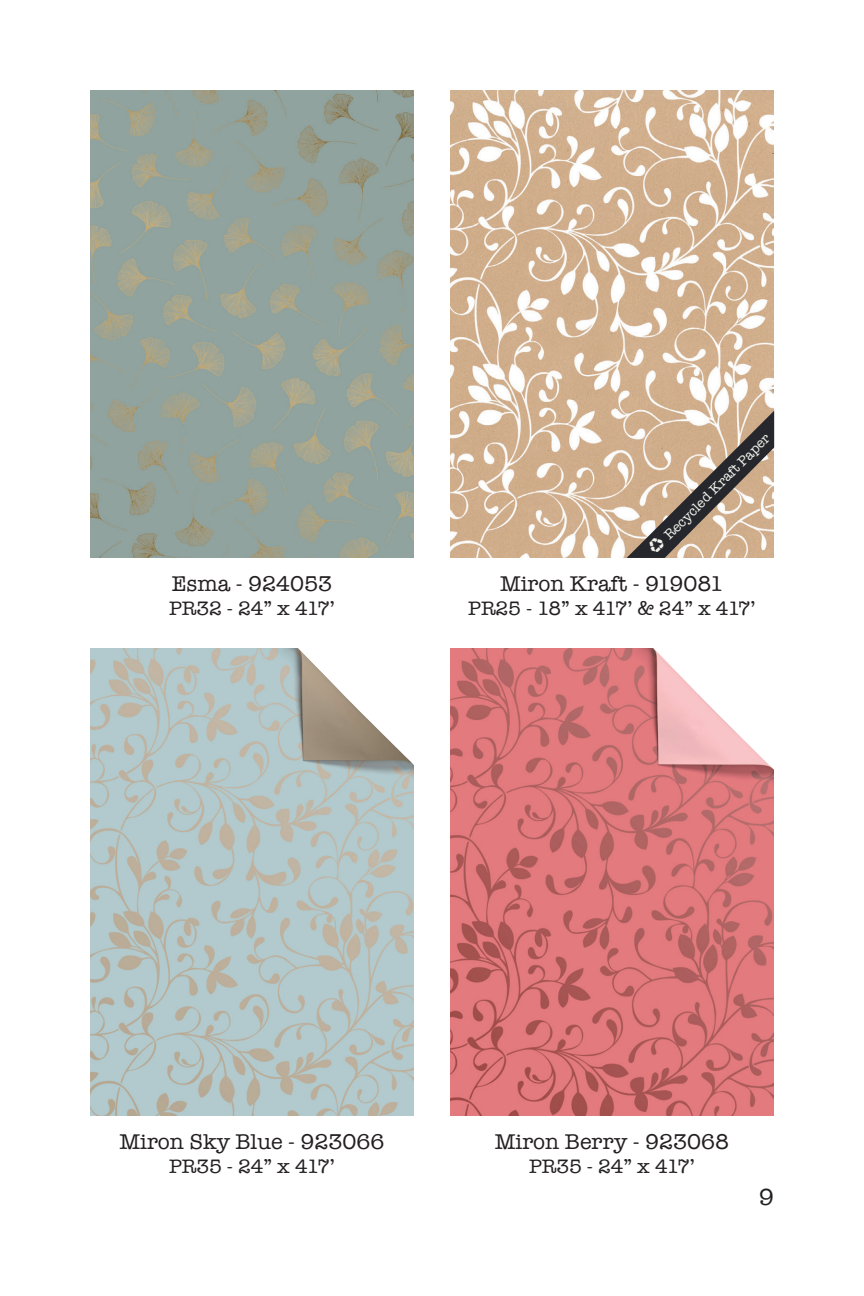
<style>
.page{position:relative;width:864px;height:1296px;background:#fff}
.page>*{position:absolute;margin:0;border:0;box-sizing:border-box;transform-origin:0 0}
.t1{font:24px "American Typewriter";color:#231f20}
.t2{font:22px "American Typewriter";color:#231f20}
.t3{font:20px "American Typewriter";color:#231f20}
.t4{font:20px "American Typewriter";letter-spacing:-.045em;color:#231f20}
.t5{font:14px "American Typewriter";color:#f2f1ec}
</style>
<div class="page">
<img style="left:90px;top:648px;width:324px;height:468px">
<img style="left:450px;top:648px;width:324px;height:468px">
<img style="left:450px;top:90px;width:324px;height:468px">
<svg style="left:627px;top:411px;width:147px;height:147px;background:#af9984"></svg>
<img style="left:90px;top:90px;width:324px;height:468px">
<p class="t2" style="left:172px;top:567px;width:162px">Esma - 924053</p>
<p class="t3" style="left:169px;top:593px;width:167px">PR32 - 24” x 417’</p>
<p class="t5" style="left:644px;top:544px;width:166px;rotate:-45deg">♻ Recycled Kraft Paper</p>
<p class="t2" style="left:500px;top:567px;width:225px">Miron Kraft - 919081</p>
<p class="t4" style="left:468px;top:593px;width:289px">PR25 - 18” x 417’ &amp; 24” x 417’</p>
<p class="t2" style="left:119px;top:1125px;width:267px">Miron Sky Blue - 923066</p>
<p class="t3" style="left:169px;top:1151px;width:167px">PR35 - 24” x 417’</p>
<p class="t2" style="left:495px;top:1125px;width:236px">Miron Berry - 923068</p>
<p class="t3" style="left:529px;top:1151px;width:167px">PR35 - 24” x 417’</p>
<p class="t1" style="left:759px;top:1178px;width:17px">9</p>
</div>
